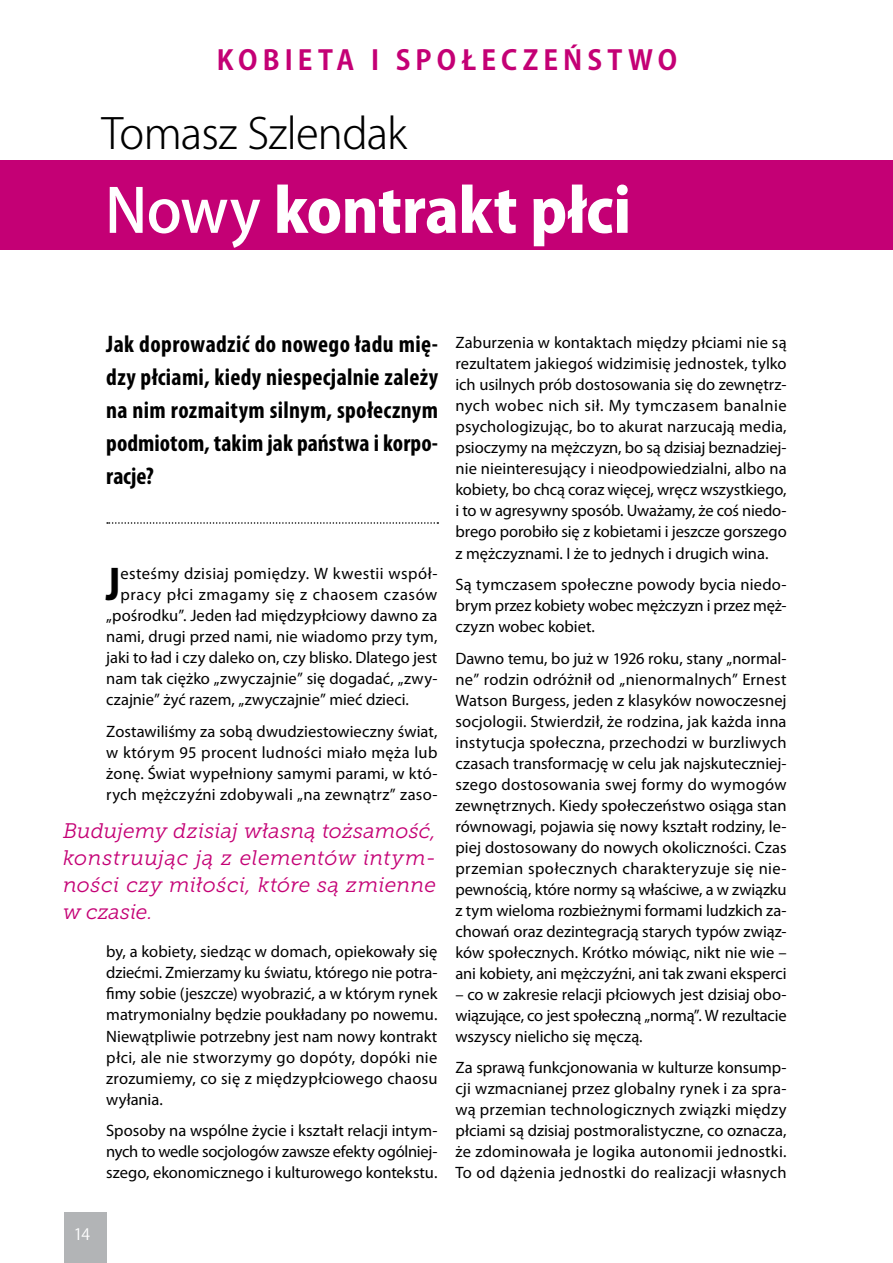
<style>
.page{position:relative;width:893px;height:1263px;background:#fff}
.page>*{position:absolute;margin:0;border:0;box-sizing:border-box;transform-origin:0 0}
.t1{font:800 60px "Koz Go Pr 6 N";letter-spacing:-.01em;color:#fff}
.t2{font:700 condensed 47.7px "Myriad Pro";color:#000}
.t3{font:300 42px "Koz Go Pr 6 N";letter-spacing:-.02em;color:#000}
.t4{font:700 27px "Koz Go Pr 6 N";letter-spacing:.19em;color:#c40075}
.t5{font:700 condensed 24px/33px "Myriad Pro";color:#000;text-align:justify}
.t6{font:italic 21px/27px "Museo Slab 300";letter-spacing:.015em;color:#c40075;text-align:justify}
.t7{font:16.5px/21px "Myriad Pro";letter-spacing:.005em;color:#000;text-align:justify}
.t8{font:16.5px "Myriad Pro";letter-spacing:.025em;color:#000}
.t9{font:16.5px "Myriad Pro";letter-spacing:.035em;color:#000}
.t10{font:15.6px "Koz Go Pr 6 N";color:#fff}
.s1{font-weight:500}
</style>
<div class="page">
<div style="left:64px;top:1212px;width:42px;height:51px;background:#b2b4b6"></div>
<svg style="left:107px;top:522px;width:331px;height:2px"></svg>
<div style="left:0;top:160px;width:893px;height:89px;background:#c40075"></div>
<h3 class="t4" style="left:217px;top:45px;width:462px">KOBIETA I SPOŁECZEŃSTWO</h3>
<h3 class="t3" style="left:101px;top:110px;width:307px">Tomasz Szlendak</h3>
<h1 class="t1" style="left:105px;top:177px;width:528px"><span class="s1">Nowy</span> kontrakt płci</h1>
<h3 class="t5" style="left:106px;top:327px;width:333px">Jak doprowadzić do nowego ładu mię&shy;dzy płciami, kiedy niespecjalnie zależy na nim rozmaitym silnym, społecznym podmiotom, takim jak państwa i korpo&shy;racje?</h3>
<h2 class="t2" style="left:106px;top:555px;width:16px">J</h2>
<p class="t8" style="left:120px;top:564px;width:319px">esteśmy dzisiaj pomiędzy. W kwestii współ-</p>
<p class="t9" style="left:120px;top:585px;width:319px">pracy płci zmagamy się z chaosem czasów</p>
<p class="t7" style="left:106px;top:605px;width:333px">„pośrodku”. Jeden ład międzypłciowy dawno za</p>
<p class="t7" style="left:106px;top:626px;width:333px">nami, drugi przed nami, nie wiadomo przy tym,</p>
<p class="t7" style="left:106px;top:647px;width:333px">jaki to ład i czy daleko on, czy blisko. Dlatego jest</p>
<p class="t7" style="left:106px;top:668px;width:333px">nam tak ciężko „zwyczajnie” się dogadać, „zwy-</p>
<p class="t7" style="left:106px;top:689px;width:304px">czajnie” żyć razem, „zwyczajnie” mieć dzieci.</p>
<p class="t7" style="left:106px;top:721px;width:333px">Zostawiliśmy za sobą dwudziestowieczny świat, w którym 95 procent ludności miało męża lub żonę. Świat wypełniony samymi parami, w któ&shy;rych mężczyźni zdobywali „na zewnątrz” zaso-</p>
<p class="t6" style="left:63px;top:818px;width:375px">Budujemy dzisiaj własną tożsamość, konstruując ją z elementów intym&shy;ności czy miłości, które są zmienne w czasie.</p>
<p class="t7" style="left:106px;top:941px;width:333px">by, a kobiety, siedząc w domach, opiekowały się dziećmi. Zmierzamy ku światu, którego nie potra&shy;fimy sobie (jeszcze) wyobrazić, a w którym rynek matrymonialny będzie poukładany po nowemu.<br>Niewątpliwie potrzebny jest nam nowy kontrakt płci, ale nie stworzymy go dopóty, dopóki nie zrozumiemy, co się z międzypłciowego chaosu wyłania.</p>
<p class="t7" style="left:106px;top:1120px;width:333px">Sposoby na wspólne życie i kształt relacji intym&shy;nych to wedle socjologów zawsze efekty ogólniej&shy;szego, ekonomicznego i kulturowego kontekstu.</p>
<p class="t7" style="left:455px;top:332px;width:333px">Zaburzenia w kontaktach między płciami nie są rezultatem jakiegoś widzimisię jednostek, tylko ich usilnych prób dostosowania się do zewnętrz&shy;nych wobec nich sił. My tymczasem banalnie psychologizując, bo to akurat narzucają media, psioczymy na mężczyzn, bo są dzisiaj beznadziej&shy;nie nieinteresujący i nieodpowiedzialni, albo na kobiety, bo chcą coraz więcej, wręcz wszystkiego, i to w agresywny sposób. Uważamy, że coś niedo&shy;brego porobiło się z kobietami i jeszcze gorszego z mężczyznami. I że to jednych i drugich wina.</p>
<p class="t7" style="left:455px;top:574px;width:333px">Są tymczasem społeczne powody bycia niedo&shy;brym przez kobiety wobec mężczyzn i przez męż&shy;czyzn wobec kobiet.</p>
<p class="t7" style="left:455px;top:647px;width:333px">Dawno temu, bo już w 1926 roku, stany „normal&shy;ne” rodzin odróżnił od „nienormalnych” Ernest Watson Burgess, jeden z klasyków nowoczesnej socjologii. Stwierdził, że rodzina, jak każda inna instytucja społeczna, przechodzi w burzliwych czasach transformację w celu jak najskuteczniej&shy;szego dostosowania swej formy do wymogów zewnętrznych. Kiedy społeczeństwo osiąga stan równowagi, pojawia się nowy kształt rodziny, le&shy;piej dostosowany do nowych okoliczności. Czas przemian społecznych charakteryzuje się nie&shy;pewnością, które normy są właściwe, a w związku z tym wieloma rozbieżnymi formami ludzkich za&shy;chowań oraz dezintegracją starych typów związ&shy;ków społecznych. Krótko mówiąc, nikt nie wie – ani kobiety, ani mężczyźni, ani tak zwani eksperci</p>
<p class="t7" style="left:455px;top:983px;width:333px">– co w zakresie relacji płciowych jest dzisiaj obo&shy;wiązujące, co jest społeczną „normą”. W rezultacie wszyscy nielicho się męczą.</p>
<p class="t7" style="left:455px;top:1057px;width:333px">Za sprawą funkcjonowania w kulturze konsump&shy;cji wzmacnianej przez globalny rynek i za spra&shy;wą przemian technologicznych związki między płciami są dzisiaj postmoralistyczne, co oznacza, że zdominowała je logika autonomii jednostki.<br>To od dążenia jednostki do realizacji własnych</p>
<p class="t10" style="left:74px;top:1225px;width:18px">14</p>
</div>
